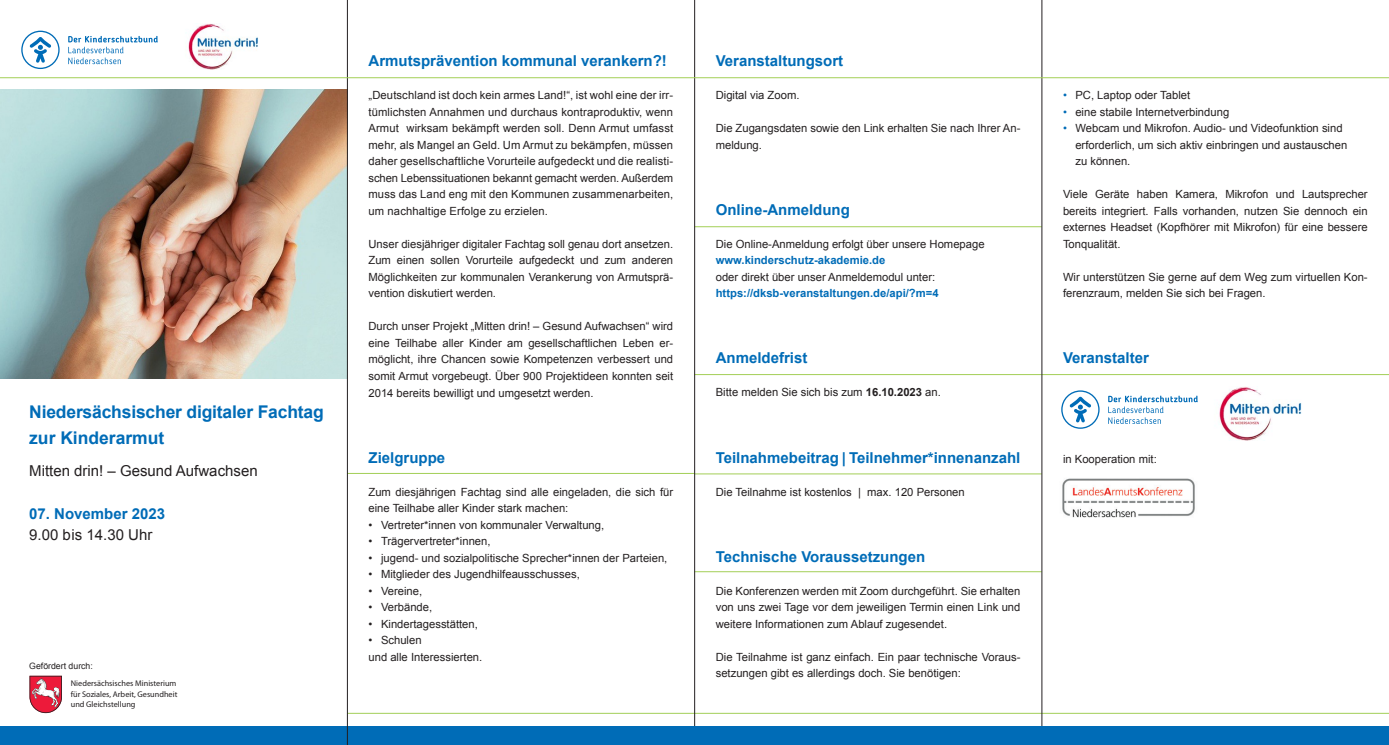
<style>
.page{position:relative;width:1389px;height:745px;background:#fff}
.page>*{position:absolute;margin:0;border:0;box-sizing:border-box;transform-origin:0 0}
.t1{font:700 17.5px/26.2px "Arial";letter-spacing:-.01em;color:#006cb7}
.t2{font:700 15px "Arial";color:#006cb7}
.t3{font:15px "Arial";color:#231f20}
.t4{font:11.25px/16.5px "Arial";color:#231f20}
.t5{font:700 11.25px "Arial";color:#006cb7}
.t6{font:8.75px "Arial";color:#231f20}
.t7{font:8.25px/10.4px "Myriad Pro";color:#231f20;text-align:justify}
.s1{font-weight:700}
.s2{color:#006cb7}
</style>
<div class="page">
<svg style="left:30px;top:675px;width:32px;height:37px"></svg>
<hr style="left:348px;top:712px;width:1041px;height:1px;background:#a3cf57">
<hr style="left:694px;top:473px;width:348px;height:1px;background:#a3cf57">
<hr style="left:694px;top:571px;width:348px;height:1px;background:#a3cf57">
<hr style="left:347px;top:473px;width:347px;height:1px;background:#a3cf57">
<hr style="left:694px;top:226px;width:348px;height:1px;background:#a3cf57">
<hr style="left:694px;top:374px;width:348px;height:1px;background:#a3cf57">
<hr style="left:1042px;top:374px;width:347px;height:1px;background:#a3cf57">
<hr style="left:694px;top:0;width:1px;height:744px;background:#231f20">
<hr style="left:1042px;top:0;width:1px;height:744px;background:#231f20">
<img style="left:0;top:88px;width:347px;height:291px">
<div style="left:0;top:726px;width:1389px;height:18px;background:#006cb7"></div>
<svg style="left:21px;top:31px;width:39px;height:38px"></svg>
<svg style="left:68px;top:36px;width:90px;height:28px"></svg>
<hr style="left:347px;top:0;width:1px;height:744px;background:#231f20">
<svg style="left:1061px;top:390px;width:39px;height:38px"></svg>
<svg style="left:1108px;top:395px;width:90px;height:28px"></svg>
<img style="left:1062px;top:478px;width:133px;height:40px">
<hr style="left:0;top:77px;width:1389px;height:1px;background:#a3cf57">
<img style="left:188px;top:23px;width:70px;height:46px">
<img style="left:1219px;top:386px;width:83px;height:54px">
<h1 class="t1" style="left:29px;top:399px;width:296px">Niedersächsischer digitaler Fachtag zur Kinderarmut</h1>
<h2 class="t3" style="left:29px;top:460px;width:230px">Mitten drin! – Gesund Aufwachsen</h2>
<h2 class="t2" style="left:29px;top:504px;width:137px">07. November 2023</h2>
<h2 class="t3" style="left:29px;top:524px;width:125px">9.00 bis 14.30 Uhr</h2>
<p class="t6" style="left:29px;top:660px;width:65px">Gefördert durch:</p>
<p class="t7" style="left:71px;top:678px;width:108px">Niedersächsisches Ministerium für Soziales, Arbeit, Gesundheit und Gleichstellung</p>
<h2 class="t2" style="left:369px;top:51px;width:300px">Armutsprävention kommunal verankern?!</h2>
<p class="t4" style="left:369px;top:87px;width:306px;text-align:justify">„Deutschland ist doch kein armes Land!“, ist wohl eine der irr&shy;tümlichsten Annahmen und durchaus kontraproduktiv, wenn Armut wirksam bekämpft werden soll. Denn Armut umfasst mehr, als Mangel an Geld. Um Armut zu bekämpfen, müssen daher gesellschaftliche Vorurteile aufgedeckt und die realisti&shy;schen Lebenssituationen bekannt gemacht werden. Außerdem muss das Land eng mit den Kommunen zusammenarbeiten, um nachhaltige Erfolge zu erzielen.</p>
<p class="t4" style="left:369px;top:235px;width:306px;text-align:justify">Unser diesjähriger digitaler Fachtag soll genau dort ansetzen.<br>Zum einen sollen Vorurteile aufgedeckt und zum anderen Möglichkeiten zur kommunalen Verankerung von Armutsprä&shy;vention diskutiert werden.</p>
<p class="t4" style="left:369px;top:318px;width:306px;text-align:justify">Durch unser Projekt „Mitten drin! – Gesund Aufwachsen“ wird eine Teilhabe aller Kinder am gesellschaftlichen Leben er&shy;möglicht, ihre Chancen sowie Kompetenzen verbessert und somit Armut vorgebeugt. Über 900 Projektideen konnten seit 2014 bereits bewilligt und umgesetzt werden.</p>
<h2 class="t2" style="left:369px;top:447px;width:78px">Zielgruppe</h2>
<p class="t4" style="left:369px;top:483px;width:306px">Zum diesjährigen Fachtag sind alle eingeladen, die sich für eine Teilhabe aller Kinder stark machen:</p>
<p class="t4" style="left:369px;top:516px;width:237px">• Vertreter*innen von kommunaler Verwaltung,</p>
<p class="t4" style="left:369px;top:532px;width:124px">• Trägervertreter*innen,</p>
<p class="t4" style="left:369px;top:549px;width:300px">• jugend- und sozialpolitische Sprecher*innen der Parteien,</p>
<p class="t4" style="left:369px;top:565px;width:213px">• Mitglieder des Jugendhilfeausschusses,</p>
<p class="t4" style="left:369px;top:582px;width:55px">• Vereine,</p>
<p class="t4" style="left:369px;top:598px;width:65px">• Verbände,</p>
<p class="t4" style="left:369px;top:615px;width:111px">• Kindertagesstätten,</p>
<p class="t4" style="left:369px;top:631px;width:115px">• Schulen<br>und alle Interessierten.</p>
<h2 class="t2" style="left:716px;top:51px;width:129px">Veranstaltungsort</h2>
<p class="t4" style="left:716px;top:87px;width:85px">Digital via Zoom.</p>
<p class="t4" style="left:716px;top:120px;width:306px">Die Zugangsdaten sowie den Link erhalten Sie nach Ihrer An&shy;meldung.</p>
<h2 class="t2" style="left:716px;top:199px;width:136px">Online-Anmeldung</h2>
<p class="t4" style="left:716px;top:235px;width:270px">Die Online-Anmeldung erfolgt über unsere Homepage</p>
<p class="t5" style="left:716px;top:253px;width:171px">www.kinderschutz-akademie.de</p>
<p class="t4" style="left:716px;top:268px;width:221px">oder direkt über unser Anmeldemodul unter:</p>
<p class="t5" style="left:716px;top:286px;width:224px">https://dksb-veranstaltungen.de/api/?m=4</p>
<h2 class="t2" style="left:716px;top:348px;width:93px">Anmeldefrist</h2>
<p class="t4" style="left:716px;top:384px;width:227px">Bitte melden Sie sich bis zum <span class="s1">16.10.2023</span> an.</p>
<h2 class="t2" style="left:716px;top:447px;width:306px">Teilnahmebeitrag | Teilnehmer*innenanzahl</h2>
<p class="t4" style="left:716px;top:483px;width:251px">Die Teilnahme ist kostenlos | max. 120 Personen</p>
<h2 class="t2" style="left:716px;top:546px;width:211px">Technische Voraussetzungen</h2>
<p class="t4" style="left:716px;top:582px;width:306px;text-align:justify">Die Konferenzen werden mit Zoom durchgeführt. Sie erhalten von uns zwei Tage vor dem jeweiligen Termin einen Link und weitere Informationen zum Ablauf zugesendet.</p>
<p class="t4" style="left:716px;top:648px;width:306px">Die Teilnahme ist ganz einfach. Ein paar technische Voraus&shy;setzungen gibt es allerdings doch. Sie benötigen:</p>
<p class="t4" style="left:1063px;top:87px;width:129px"><span class="s2">•</span> PC, Laptop oder Tablet</p>
<p class="t4" style="left:1063px;top:103px;width:168px"><span class="s2">•</span> eine stabile Internetverbindung</p>
<p class="t4" style="left:1075px;top:120px;width:273px;text-indent:-12px"><span class="s2">•</span> Webcam und Mikrofon. Audio- und Videofunktion sind erforderlich, um sich aktiv einbringen und austauschen zu können.</p>
<p class="t4" style="left:1063px;top:186px;width:306px;text-align:justify">Viele Geräte haben Kamera, Mikrofon und Lautsprecher bereits integriert. Falls vorhanden, nutzen Sie dennoch ein externes Headset (Kopfhörer mit Mikrofon) für eine bessere Tonqualität.</p>
<p class="t4" style="left:1063px;top:268px;width:306px">Wir unterstützen Sie gerne auf dem Weg zum virtuellen Kon&shy;ferenzraum, melden Sie sich bei Fragen.</p>
<h2 class="t2" style="left:1063px;top:348px;width:87px">Veranstalter</h2>
<p class="t4" style="left:1063px;top:450px;width:95px">in Kooperation mit:</p>
</div>
